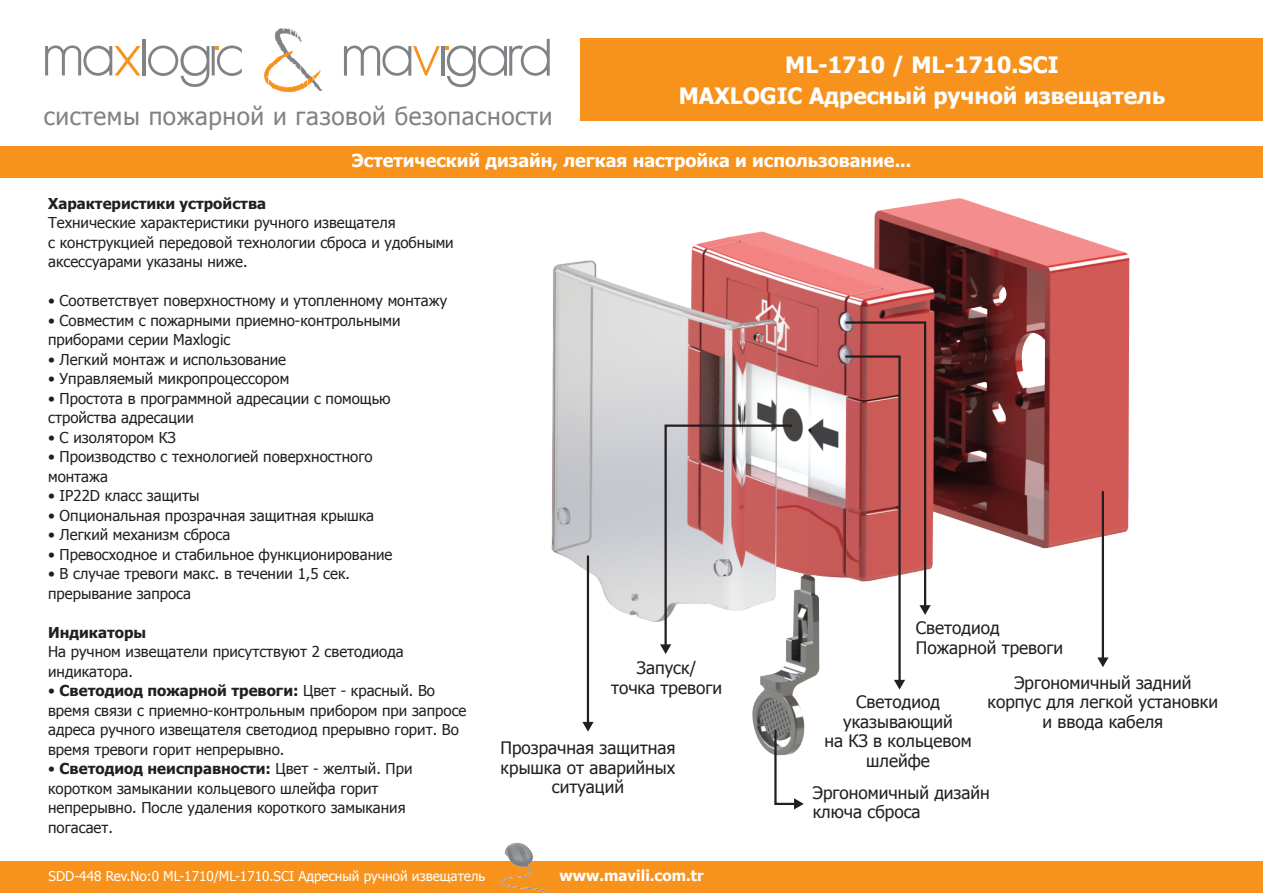
<style>
.page{position:relative;width:1263px;height:893px;background:#fff}
.page>*{position:absolute;margin:0;border:0;box-sizing:border-box;transform-origin:0 0}
.t1{font:24.3px "Tahoma";letter-spacing:.025em;color:#808285}
.t2{font:700 22.5px/31.5px "Tahoma";color:#fff;text-align:center}
.t3{font:700 18px "Tahoma";color:#fff}
.t4{font:17.1px/19.5px "Tahoma";color:#231f20;text-align:center}
.t5{font:15px/19.5px "Tahoma";color:#231f20}
.t6{font:700 15px "Tahoma";color:#231f20}
.t7{font:700 15px "Tahoma";color:#fff}
.t8{font:13.5px "Tahoma";color:#fff}
.s1{font-weight:700}
</style>
<div class="page">
<img style="left:551px;top:198px;width:579px;height:557px">
<div style="left:0;top:146px;width:1263px;height:32px;background:#f7931d"></div>
<div style="left:0;top:861px;width:1263px;height:32px;background:#f7931d"></div>
<div style="left:581px;top:39px;width:682px;height:82px;background:#f7931d"></div>
<img style="left:500px;top:842px;width:49px;height:51px">
<svg style="left:773px;top:728px;width:31px;height:81px"></svg>
<hr style="left:587px;top:555px;width:2px;height:168px;background:#231f20">
<svg style="left:582px;top:722px;width:12px;height:10px"></svg>
<hr style="left:1102px;top:491px;width:2px;height:168px;background:#231f20">
<svg style="left:1097px;top:657px;width:11px;height:10px"></svg>
<svg style="left:843px;top:320px;width:88px;height:370px"></svg>
<svg style="left:660px;top:423px;width:134px;height:231px"></svg>
<hr style="left:441px;top:46px;width:3px;height:30px;background:#808285">
<svg style="left:344px;top:46px;width:96px;height:30px"></svg>
<svg style="left:446px;top:39px;width:104px;height:48px"></svg>
<hr style="left:143px;top:39px;width:3px;height:36px;background:#808285">
<hr style="left:212px;top:46px;width:3px;height:29px;background:#808285">
<svg style="left:216px;top:45px;width:26px;height:31px"></svg>
<svg style="left:45px;top:45px;width:96px;height:31px"></svg>
<svg style="left:148px;top:45px;width:61px;height:42px"></svg>
<svg style="left:264px;top:28px;width:58px;height:64px"></svg>
<h1 class="t1" style="left:44px;top:100px;width:510px">системы пожарной и газовой безопасности</h1>
<h2 class="t2" style="left:679px;top:47px;width:488px">ML-1710 / ML-1710.SCI<br>MAXLOGIC Адресный ручной извещатель</h2>
<p class="t3" style="left:352px;top:148px;width:561px">Эстетический дизайн, легкая настройка и использование...</p>
<p class="t6" style="left:48px;top:193px;width:220px">Характеристики устройства</p>
<p class="t5" style="left:48px;top:213px;width:407px">Tехнические характеристики ручного извещателя<br>с конструкцией передовой технологии сброса и удобными аксессуарами указаны ниже.</p>
<p class="t5" style="left:48px;top:291px;width:401px">• Соответствует поверхностному и утопленному монтажу</p>
<p class="t5" style="left:48px;top:310px;width:354px">• Совместим с пожарными приемно-контрольными приборами серии Maxlogic</p>
<p class="t5" style="left:48px;top:349px;width:240px">• Легкий монтаж и использование</p>
<p class="t5" style="left:48px;top:369px;width:243px">• Управляемый микропроцессором</p>
<p class="t5" style="left:48px;top:388px;width:344px">• Простота в программной адресации с помощью стройства адресации</p>
<p class="t5" style="left:48px;top:427px;width:129px">• С изолятором КЗ</p>
<p class="t5" style="left:48px;top:447px;width:326px">• Производство с технологией поверхностного монтажа</p>
<p class="t5" style="left:48px;top:486px;width:153px">• IP22D класс защиты</p>
<p class="t5" style="left:48px;top:505px;width:327px">• Опциональная прозрачная защитная крышка</p>
<p class="t5" style="left:48px;top:525px;width:184px">• Легкий механизм сброса</p>
<p class="t5" style="left:48px;top:544px;width:346px">• Превосходное и стабильное функционирование</p>
<p class="t5" style="left:48px;top:564px;width:303px">• В случае тревоги макс. в течении 1,5 сек. прерывание запроса</p>
<p class="t6" style="left:48px;top:622px;width:100px">Индикаторы</p>
<p class="t5" style="left:48px;top:642px;width:357px">На ручном извещатели присутствуют 2 светодиода индикатора.</p>
<p class="t5" style="left:48px;top:681px;width:420px">• <span class="s1">Светодиод пожарной тревоги:</span> Цвет - красный. Во время связи с приемно-контрольным прибором при запросе адреса ручного извещателя светодиод прерывно горит. Во время тревоги горит непрерывно.</p>
<p class="t5" style="left:48px;top:759px;width:366px">• <span class="s1">Светодиод неисправности:</span> Цвет - желтый. При коротком замыкании кольцевого шлейфа горит непрерывно. После удаления короткого замыкания погасает.</p>
<p class="t8" style="left:49px;top:867px;width:438px">SDD-448 Rev.No:0 ML-1710/ML-1710.SCI Адресный ручной извещатель</p>
<p class="t4" style="left:611px;top:657px;width:113px">Запуск/<br>точка тревоги</p>
<p class="t4" style="left:500px;top:737px;width:176px">Прозрачная защитная крышка от аварийных ситуаций</p>
<p class="t7" style="left:560px;top:865px;width:145px">www.mavili.com.tr</p>
<p class="t4" style="left:916px;top:617px;width:149px;text-align:left">Светодиод<br>Пожарной тревоги</p>
<p class="t4" style="left:824px;top:691px;width:149px">Светодиод указывающий<br>на КЗ в кольцевом шлейфе</p>
<p class="t4" style="left:813px;top:782px;width:179px;text-align:left">Эргономичный дизайн ключа сброса</p>
<p class="t4" style="left:988px;top:672px;width:232px">Эргономичный задний корпус для легкой установки и ввода кабеля</p>
</div>
